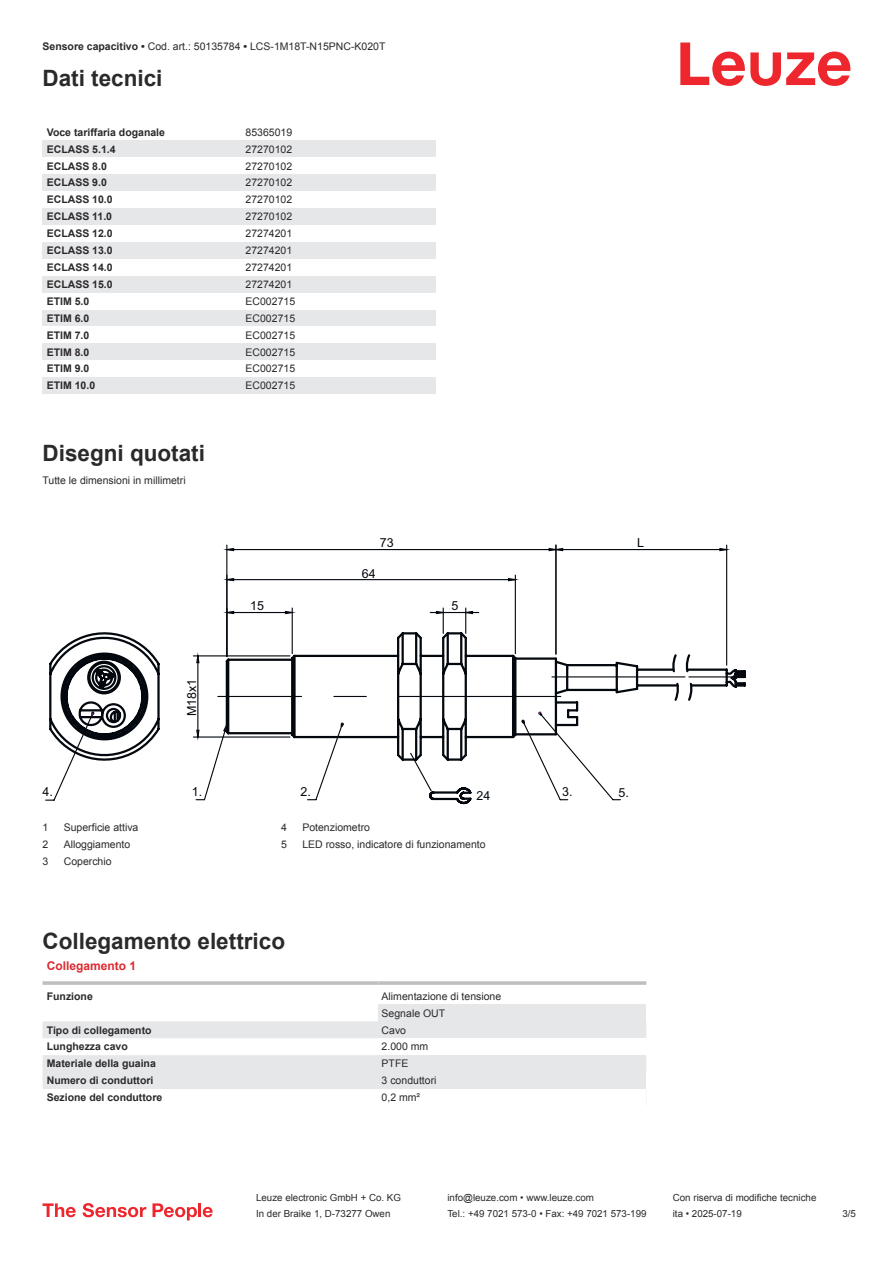
<style>
.page{position:relative;width:893px;height:1263px;background:#fff}
.page>*{position:absolute;margin:0;border:0;box-sizing:border-box;transform-origin:0 0}
.t1{font:700 22.5px "Arial";color:#2b292a}
.t2{font:12.45px "Arial";color:#03080e}
.t3{font:700 12px "Arial";color:#db2a30}
.t4{font:10.5px/17px "Arial";color:#2b292a}
.t5{font:700 10.5px "Arial";color:#2b292a}
.t6{font:9.75px "Arial";color:#2b292a}
.s1{font-weight:700}
</style>
<div class="page">
<svg style="left:680px;top:43px;width:170px;height:43px"></svg>
<div style="left:43px;top:140px;width:199px;height:17px;background:#e6e7e9"></div>
<div style="left:242px;top:140px;width:194px;height:17px;background:#e6e7e9"></div>
<div style="left:43px;top:174px;width:199px;height:17px;background:#e6e7e9"></div>
<div style="left:242px;top:174px;width:194px;height:17px;background:#e6e7e9"></div>
<div style="left:43px;top:208px;width:199px;height:17px;background:#e6e7e9"></div>
<div style="left:242px;top:208px;width:194px;height:17px;background:#e6e7e9"></div>
<div style="left:43px;top:242px;width:199px;height:17px;background:#e6e7e9"></div>
<div style="left:242px;top:242px;width:194px;height:17px;background:#e6e7e9"></div>
<div style="left:43px;top:276px;width:199px;height:17px;background:#e6e7e9"></div>
<div style="left:242px;top:276px;width:194px;height:17px;background:#e6e7e9"></div>
<div style="left:43px;top:310px;width:199px;height:16px;background:#e6e7e9"></div>
<div style="left:242px;top:310px;width:194px;height:16px;background:#e6e7e9"></div>
<div style="left:43px;top:343px;width:199px;height:17px;background:#e6e7e9"></div>
<div style="left:242px;top:343px;width:194px;height:17px;background:#e6e7e9"></div>
<div style="left:43px;top:377px;width:199px;height:17px;background:#e6e7e9"></div>
<div style="left:242px;top:377px;width:194px;height:17px;background:#e6e7e9"></div>
<svg style="left:43px;top:1021px;width:335px;height:68px;fill:#e6e7e9"></svg>
<svg style="left:43px;top:981px;width:335px;height:4px"></svg>
<hr style="left:378px;top:981px;width:268px;height:4px;background:#c6c8ca">
<div style="left:378px;top:1004px;width:268px;height:17px;background:#e6e7e9"></div>
<div style="left:378px;top:1021px;width:268px;height:17px;background:#e6e7e9"></div>
<div style="left:378px;top:1055px;width:268px;height:17px;background:#e6e7e9"></div>
<div style="left:378px;top:1072px;width:268px;height:17px;background:#e6e7e9"></div>
<svg style="left:43px;top:1203px;width:33px;height:14px"></svg>
<svg style="left:83px;top:1203px;width:63px;height:14px"></svg>
<svg style="left:153px;top:1203px;width:44px;height:17px"></svg>
<hr style="left:198px;top:1203px;width:3px;height:14px;background:#ed272d">
<svg style="left:203px;top:1207px;width:10px;height:10px"></svg>
<svg style="left:196px;top:656px;width:4px;height:8px"></svg>
<hr style="left:193px;top:655px;width:97px;height:1px;background:#03080e">
<hr style="left:193px;top:736px;width:97px;height:2px;background:#03080e">
<hr style="left:197px;top:656px;width:1px;height:81px;background:#03080e">
<svg style="left:227px;top:610px;width:8px;height:5px"></svg>
<svg style="left:284px;top:610px;width:8px;height:5px"></svg>
<hr style="left:292px;top:608px;width:1px;height:46px;background:#03080e">
<hr style="left:227px;top:612px;width:65px;height:1px;background:#03080e">
<svg style="left:227px;top:577px;width:8px;height:5px"></svg>
<svg style="left:507px;top:577px;width:10px;height:5px"></svg>
<hr style="left:515px;top:575px;width:1px;height:79px;background:#03080e">
<hr style="left:227px;top:579px;width:288px;height:1px;background:#03080e">
<svg style="left:227px;top:547px;width:8px;height:5px"></svg>
<hr style="left:226px;top:545px;width:1px;height:111px;background:#03080e">
<hr style="left:227px;top:549px;width:329px;height:1px;background:#03080e">
<svg style="left:548px;top:547px;width:16px;height:5px"></svg>
<svg style="left:719px;top:547px;width:9px;height:5px"></svg>
<hr style="left:555px;top:545px;width:1px;height:109px;background:#03080e">
<hr style="left:726px;top:545px;width:1px;height:120px;background:#03080e">
<hr style="left:556px;top:549px;width:171px;height:1px;background:#03080e">
<svg style="left:430px;top:608px;width:49px;height:22px"></svg>
<svg style="left:225px;top:631px;width:354px;height:80px"></svg>
<svg style="left:196px;top:711px;width:425px;height:90px"></svg>
<svg style="left:218px;top:652px;width:518px;height:51px"></svg>
<svg style="left:45px;top:632px;width:115px;height:169px"></svg>
<p class="t4" style="left:43px;top:39px;width:344px"><span class="s1">Sensore capacitivo •</span> Cod. art.: 50135784 <span class="s1">•</span> LCS-1M18T-N15PNC-K020T</p>
<h1 class="t1" style="left:43px;top:69px;width:122px">Dati tecnici</h1>
<p class="t5" style="left:47px;top:128px;width:120px">Voce tariffaria doganale</p>
<p class="t4" style="left:246px;top:125px;width:48px">85365019</p>
<p class="t5" style="left:47px;top:145px;width:70px">ECLASS 5.1.4</p>
<p class="t4" style="left:246px;top:141px;width:48px">27270102</p>
<p class="t5" style="left:47px;top:162px;width:62px">ECLASS 8.0</p>
<p class="t4" style="left:246px;top:158px;width:48px">27270102</p>
<p class="t5" style="left:47px;top:179px;width:62px">ECLASS 9.0</p>
<p class="t4" style="left:246px;top:175px;width:48px">27270102</p>
<p class="t5" style="left:47px;top:195px;width:67px">ECLASS 10.0</p>
<p class="t4" style="left:246px;top:192px;width:48px">27270102</p>
<p class="t5" style="left:47px;top:212px;width:67px">ECLASS 11.0</p>
<p class="t4" style="left:246px;top:209px;width:48px">27270102</p>
<p class="t5" style="left:47px;top:229px;width:67px">ECLASS 12.0</p>
<p class="t4" style="left:246px;top:226px;width:48px">27274201</p>
<p class="t5" style="left:47px;top:246px;width:67px">ECLASS 13.0</p>
<p class="t4" style="left:246px;top:243px;width:48px">27274201</p>
<p class="t5" style="left:47px;top:263px;width:67px">ECLASS 14.0</p>
<p class="t4" style="left:246px;top:260px;width:48px">27274201</p>
<p class="t5" style="left:47px;top:280px;width:67px">ECLASS 15.0</p>
<p class="t4" style="left:246px;top:277px;width:48px">27274201</p>
<p class="t5" style="left:47px;top:297px;width:44px">ETIM 5.0</p>
<p class="t4" style="left:246px;top:294px;width:51px">EC002715</p>
<p class="t5" style="left:47px;top:314px;width:44px">ETIM 6.0</p>
<p class="t4" style="left:246px;top:311px;width:51px">EC002715</p>
<p class="t5" style="left:47px;top:331px;width:44px">ETIM 7.0</p>
<p class="t4" style="left:246px;top:327px;width:51px">EC002715</p>
<p class="t5" style="left:47px;top:348px;width:44px">ETIM 8.0</p>
<p class="t4" style="left:246px;top:344px;width:51px">EC002715</p>
<p class="t5" style="left:47px;top:365px;width:44px">ETIM 9.0</p>
<p class="t4" style="left:246px;top:361px;width:51px">EC002715</p>
<p class="t5" style="left:47px;top:381px;width:50px">ETIM 10.0</p>
<p class="t4" style="left:246px;top:378px;width:51px">EC002715</p>
<h1 class="t1" style="left:43px;top:444px;width:164px">Disegni quotati</h1>
<p class="t4" style="left:43px;top:473px;width:145px">Tutte le dimensioni in millimetri</p>
<p class="t2" style="left:184px;top:716px;width:39px;rotate:-90deg">M18x1</p>
<p class="t2" style="left:380px;top:535px;width:15px">73</p>
<p class="t2" style="left:362px;top:567px;width:15px">64</p>
<p class="t2" style="left:250px;top:599px;width:15px">15</p>
<p class="t2" style="left:451px;top:599px;width:8px">5</p>
<p class="t2" style="left:43px;top:784px;width:12px">4.</p>
<p class="t2" style="left:192px;top:784px;width:12px">1.</p>
<p class="t2" style="left:300px;top:784px;width:12px">2.</p>
<p class="t2" style="left:477px;top:788px;width:15px">24</p>
<p class="t2" style="left:562px;top:784px;width:12px">3.</p>
<p class="t4" style="left:43px;top:820px;width:7px">1</p>
<p class="t4" style="left:64px;top:820px;width:76px">Superficie attiva</p>
<p class="t4" style="left:43px;top:837px;width:7px">2</p>
<p class="t4" style="left:64px;top:837px;width:68px">Alloggiamento</p>
<p class="t4" style="left:43px;top:854px;width:7px">3</p>
<p class="t4" style="left:64px;top:854px;width:49px">Coperchio</p>
<p class="t4" style="left:281px;top:820px;width:7px">4</p>
<p class="t4" style="left:302px;top:820px;width:69px">Potenziometro</p>
<p class="t4" style="left:281px;top:837px;width:7px">5</p>
<p class="t4" style="left:302px;top:837px;width:185px">LED rosso, indicatore di funzionamento</p>
<h1 class="t1" style="left:43px;top:932px;width:244px">Collegamento elettrico</h1>
<p class="t3" style="left:47px;top:961px;width:91px">Collegamento 1</p>
<p class="t5" style="left:47px;top:992px;width:48px">Funzione</p>
<p class="t4" style="left:382px;top:988px;width:121px">Alimentazione di tensione<br>Segnale OUT</p>
<p class="t5" style="left:47px;top:1026px;width:106px">Tipo di collegamento</p>
<p class="t4" style="left:382px;top:1022px;width:26px">Cavo</p>
<p class="t5" style="left:47px;top:1042px;width:83px">Lunghezza cavo</p>
<p class="t4" style="left:382px;top:1039px;width:48px">2.000 mm</p>
<p class="t5" style="left:47px;top:1059px;width:111px">Materiale della guaina</p>
<p class="t4" style="left:382px;top:1056px;width:28px">PTFE</p>
<p class="t5" style="left:47px;top:1076px;width:108px">Numero di conduttori</p>
<p class="t4" style="left:382px;top:1073px;width:56px">3 conduttori</p>
<p class="t5" style="left:47px;top:1093px;width:117px">Sezione del conduttore</p>
<p class="t4" style="left:382px;top:1090px;width:40px">0,2 mm²</p>
<p class="t2" style="left:637px;top:535px;width:8px">L</p>
<p class="t2" style="left:619px;top:785px;width:12px">5.</p>
<p class="t6" style="left:256px;top:1194px;width:146px">Leuze electronic GmbH + Co. KG</p>
<p class="t6" style="left:447px;top:1194px;width:148px">info@leuze.com • www.leuze.com</p>
<p class="t6" style="left:673px;top:1194px;width:145px">Con riserva di modifiche tecniche</p>
<p class="t6" style="left:256px;top:1210px;width:136px">In der Braike 1, D-73277 Owen</p>
<p class="t6" style="left:447px;top:1210px;width:201px">Tel.: +49 7021 573-0 • Fax: +49 7021 573-199</p>
<p class="t6" style="left:673px;top:1210px;width:70px">ita • 2025-07-19</p>
<p class="t6" style="left:842px;top:1210px;width:15px">3 /5</p>
</div>
